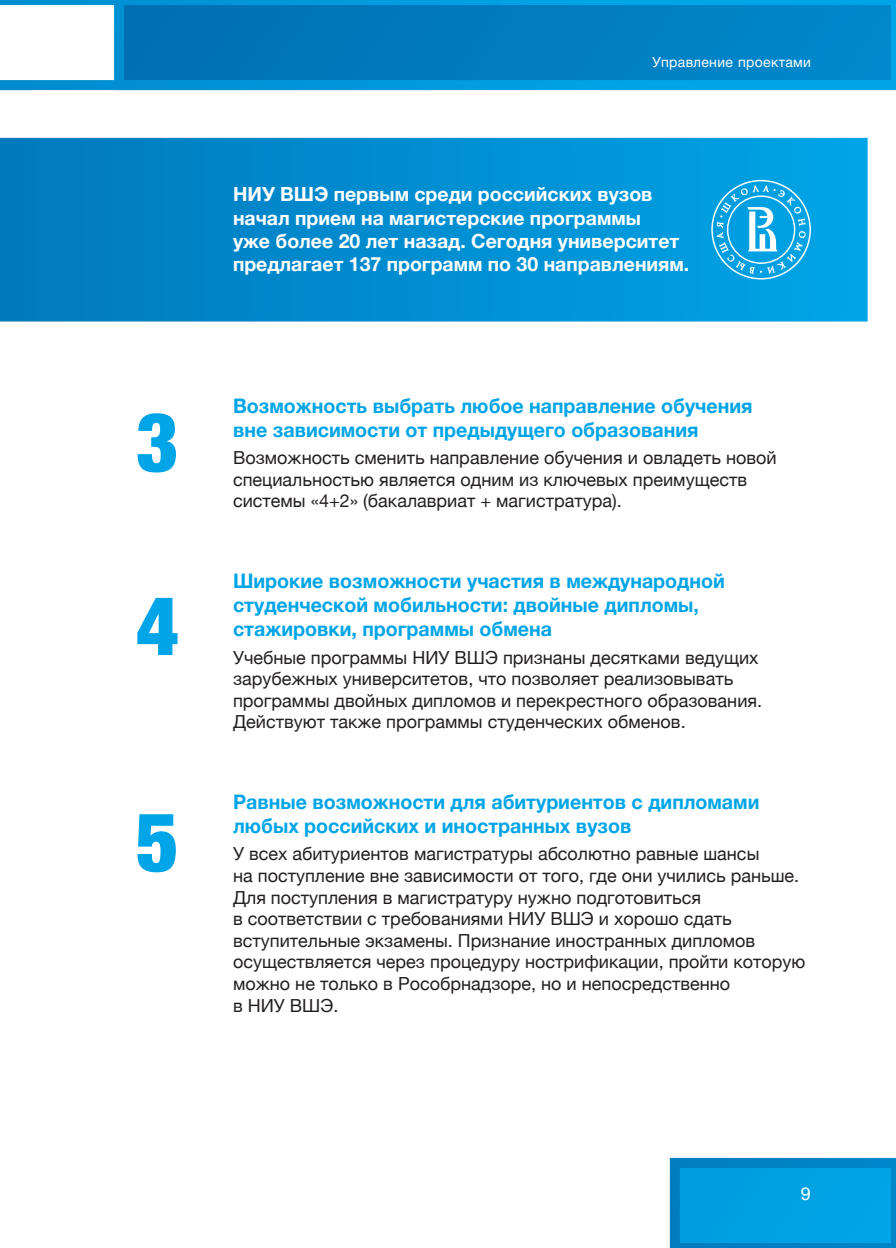
<style>
.page{position:relative;width:896px;height:1248px;background:#fff}
.page>*{position:absolute;margin:0;border:0;box-sizing:border-box;transform-origin:0 0}
.t1{font:900 condensed 82.4px "Helvetica Neue";color:#00a5e7}
.Преимущества{font:700 20px/24px "Helvetica Neue";color:#00a5e7}
.Заголовок{font:700 19.4px/23.4px "Helvetica Neue";color:#fff}
.t2{font:18px/21.6px "Helvetica Neue";color:#231f20}
.t3{font:18px "Helvetica Neue";color:#fff}
.t4{font:14px "Helvetica Neue Cyr";letter-spacing:.025em;color:#fff}
</style>
<div class="page">
<svg style="left:0;top:138px;width:867px;height:183px;background:#008dd0"></svg>
<svg style="left:0;top:0;width:114px;height:90px"></svg>
<svg style="left:670px;top:1157px;width:226px;height:90px;background:#029bdc"></svg>
<svg style="left:711px;top:180px;width:100px;height:99px;background:#30b1e6"></svg>
<svg style="left:114px;top:0;width:782px;height:90px;background:#0081c4"></svg>
<p class="t1" style="left:136px;top:374px;width:44px">3</p>
<p class="t1" style="left:136px;top:558px;width:44px">4</p>
<p class="t1" style="left:136px;top:774px;width:44px">5</p>
<p class="t4" style="left:652px;top:54px;width:160px">Управление проектами</p>
<p class="Заголовок" style="left:233px;top:183px;width:458px">НИУ ВШЭ первым среди российских вузов начал прием на магистерские программы<br>уже более 20 лет назад. Сегодня университет предлагает 137 программ по 30 направлениям.</p>
<p class="Преимущества" style="left:233px;top:394px;width:521px">Возможность выбрать любое направление обучения вне зависимости от предыдущего образования</p>
<p class="t2" style="left:233px;top:448px;width:545px">Возможность сменить направление обучения и овладеть новой специальностью является одним из ключевых преимуществ системы «4+2» (бакалавриат + магистратура).</p>
<p class="Преимущества" style="left:233px;top:569px;width:493px">Широкие возможности участия в международной студенческой мобильности: двойные дипломы, стажировки, программы обмена</p>
<p class="t2" style="left:233px;top:647px;width:530px">Учебные программы НИУ ВШЭ признаны десятками ведущих зарубежных университетов, что позволяет реализовывать программы двойных дипломов и перекрестного образования.<br>Действуют также программы студенческих обменов.</p>
<p class="Преимущества" style="left:233px;top:790px;width:528px">Равные возможности для абитуриентов с дипломами любых российских и иностранных вузов</p>
<p class="t2" style="left:233px;top:844px;width:574px">У всех абитуриентов магистратуры абсолютно равные шансы<br>на поступление вне зависимости от того, где они учились раньше.<br>Для поступления в магистратуру нужно подготовиться<br>в соответствии с требованиями НИУ ВШЭ и хорошо сдать вступительные экзамены. Признание иностранных дипломов осуществляется через процедуру нострификации, пройти которую можно не только в Рособрнадзоре, но и непосредственно<br>в НИУ ВШЭ.</p>
<p class="t3" style="left:801px;top:1180px;width:12px">9</p>
</div>
